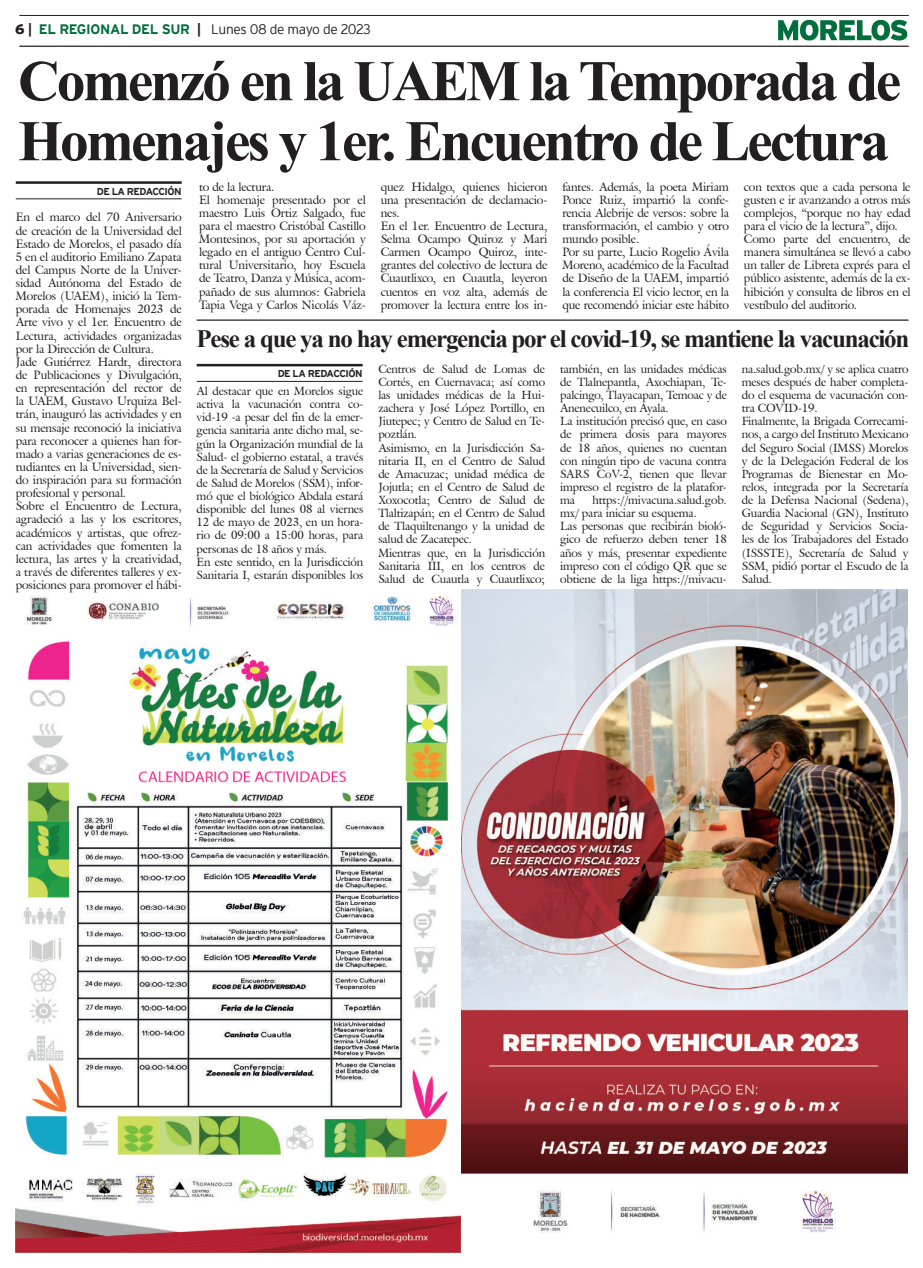
<style>
.page{position:relative;width:923px;height:1268px;background:#fff}
.page>*{position:absolute;margin:0;border:0;box-sizing:border-box;transform-origin:0 0}
.t1{font:700 57.5px/60px "Times New Roman";letter-spacing:-.05em;color:#231f20}
.t2{font:700 25px "Times New Roman";letter-spacing:-.05em;color:#231f20}
.t3{font:300 13.75px "Interstate";letter-spacing:-.035em;color:#231f20}
.t4{font:11.88px/13.1px "Galliard IT Cby BT";letter-spacing:-.01em;color:#231f20}
.t5{font:11.62px/13.1px "Galliard IT Cby BT";letter-spacing:-.01em;color:#231f20}
.t6{font:700 10px "Interstate";letter-spacing:-.05em;color:#231f20}
.s1{font-weight:900}
.s2{font-weight:700}
.s3{font-weight:700;color:#006f3c}
</style>
<div class="page">
<hr style="left:19px;top:15px;width:889px;height:1px;background:#231f20">
<hr style="left:19px;top:46px;width:889px;height:1px;background:#231f20">
<svg style="left:778px;top:20px;width:129px;height:21px"></svg>
<img style="left:15px;top:597px;width:445px;height:655px">
<img style="left:461px;top:589px;width:447px;height:644px">
<hr style="left:197px;top:364px;width:165px;height:2px;background:#231f20">
<hr style="left:197px;top:381px;width:165px;height:1px;background:#231f20">
<hr style="left:16px;top:181px;width:166px;height:3px;background:#231f20">
<hr style="left:16px;top:198px;width:166px;height:1px;background:#231f20">
<hr style="left:196px;top:319px;width:712px;height:2px;background:#231f20">
<p class="t3" style="left:15px;top:21px;width:357px"><span class="s1">6</span> <span class="s2">|</span> <span class="s3">EL REGIONAL DEL SUR</span> <span class="s2">|</span> Lunes 08 de mayo de 2023</p>
<h1 class="t1" style="left:18px;top:49px;width:884px">Comenzó en la UAEM la Temporada de<br>Homenajes y 1er. Encuentro de Lectura</h1>
<p class="t6" style="left:97px;top:185px;width:86px">DE LA REDACCIÓN</p>
<p class="t4" style="left:199px;top:180px;width:168px">to de la lectura.<br>El homenaje presentado por el maestro Luis Ortiz Salgado, fue para el maestro Cristóbal Castillo<br>Montesinos, por su aportación y legado en el antiguo Centro Cul&shy;tural Universitario, hoy Escuela de Teatro, Danza y Música, acom&shy;pañado de sus alumnos: Gabriela<br>Tapia Vega y Carlos Nicolás Váz-</p>
<p class="t4" style="left:381px;top:180px;width:168px">quez Hidalgo, quienes hicieron una presentación de declamacio&shy;nes.<br>En el 1er. Encuentro de Lectura,<br>Selma Ocampo Quiroz y Mari<br>Carmen Ocampo Quiroz, inte&shy;grantes del colectivo de lectura de<br>Cuautlixco, en Cuautla, leyeron cuentos en voz alta, además de promover la lectura entre los in-</p>
<p class="t4" style="left:562px;top:180px;width:168px">fantes. Además, la poeta Miriam<br>Ponce Ruiz, impartió la confe&shy;rencia Alebrije de versos: sobre la transformación, el cambio y otro mundo posible.<br>Por su parte, Lucio Rogelio Ávila<br>Moreno, académico de la Facultad de Diseño de la UAEM, impartió la conferencia El vicio lector, en la que recomendó iniciar este hábito</p>
<p class="t4" style="left:744px;top:180px;width:168px">con textos que a cada persona le gusten e ir avanzando a otros más complejos, “porque no hay edad para el vicio de la lectura”, dijo.<br>Como parte del encuentro, de manera simultánea se llevó a cabo un taller de Libreta exprés para el público asistente, además de la ex&shy;hibición y consulta de libros en el vestíbulo del auditorio.</p>
<p class="t4" style="left:16px;top:211px;width:167px">En el marco del 70 Aniversario de creación de la Universidad del<br>Estado de Morelos, el pasado día<br>5 en el auditorio Emiliano Zapata del Campus Norte de la Univer&shy;sidad Autónoma del Estado de<br>Morelos (UAEM), inició la Tem&shy;porada de Homenajes 2023 de<br>Arte vivo y el 1er. Encuentro de<br>Lectura, actividades organizadas por la Dirección de Cultura.<br>Jade Gutiérrez Hardt, directora de Publicaciones y Divulgación, en representación del rector de la UAEM, Gustavo Urquiza Bel&shy;trán, inauguró las actividades y en su mensaje reconoció la iniciativa para reconocer a quienes han for&shy;mado a varias generaciones de es&shy;tudiantes en la Universidad, sien&shy;do inspiración para su formación profesional y personal.<br>Sobre el Encuentro de Lectura, agradeció a las y los escritores, académicos y artistas, que ofrez&shy;can actividades que fomenten la lectura, las artes y la creatividad, a través de diferentes talleres y ex&shy;posiciones para promover el hábi-</p>
<h2 class="t2" style="left:196px;top:321px;width:714px">Pese a que ya no hay emergencia por el covid-19, se mantiene la vacunación</h2>
<p class="t6" style="left:278px;top:368px;width:86px">DE LA REDACCIÓN</p>
<p class="t5" style="left:378px;top:362px;width:168px">Centros de Salud de Lomas de<br>Cortés, en Cuernavaca; así como las unidades médicas de la Hui&shy;zachera y José López Portillo, en<br>Jiutepec; y Centro de Salud en Te&shy;poztlán.<br>Asimismo, en la Jurisdicción Sa&shy;nitaria II, en el Centro de Salud de Amacuzac; unidad médica de<br>Jojutla; en el Centro de Salud de<br>Xoxocotla; Centro de Salud de<br>Tlaltizapán; en el Centro de Salud de Tlaquiltenango y la unidad de salud de Zacatepec.<br>Mientras que, en la Jurisdicción<br>Sanitaria III, en los centros de<br>Salud de Cuautla y Cuautlixco;</p>
<p class="t5" style="left:560px;top:362px;width:168px">también, en las unidades médicas de Tlalnepantla, Axochiapan, Te&shy;palcingo, Tlayacapan, Temoac y de<br>Anenecuilco, en Ayala.<br>La institución precisó que, en caso de primera dosis para mayores de 18 años, quienes no cuentan con ningún tipo de vacuna contra<br>SARS CoV-2, tienen que llevar impreso el registro de la platafor&shy;ma</p>
<p class="t5" style="left:741px;top:362px;width:168px">na.salud.gob.mx/ y se aplica cuatro meses después de haber completa&shy;do el esquema de vacunación con&shy;tra COVID-19.<br>Finalmente, la Brigada Correcami&shy;nos, a cargo del Instituto Mexicano del Seguro Social (IMSS) Morelos y de la Delegación Federal de los<br>Programas de Bienestar en Mo&shy;relos, integrada por la Secretaría de la Defensa Nacional (Sedena),<br>Guardia Nacional (GN), Instituto de Seguridad y Servicios Socia&shy;les de los Trabajadores del Estado (ISSSTE), Secretaría de Salud y<br>SSM, pidió portar el Escudo de la<br>Salud.</p>
<p class="t5" style="left:196px;top:384px;width:168px">Al destacar que en Morelos sigue activa la vacunación contra co&shy;vid-19 -a pesar del fin de la emer&shy;gencia sanitaria ante dicho mal, se&shy;gún la Organización mundial de la Salud- el gobierno estatal, a través de la Secretaría de Salud y Servicios de Salud de Morelos (SSM), infor&shy;mó que el biológico Abdala estará disponible del lunes 08 al viernes 12 de mayo de 2023, en un hora&shy;rio de 09:00 a 15:00 horas, para personas de 18 años y más.<br>En este sentido, en la Jurisdicción Sanitaria I, estarán disponibles los</p>
<p class="t5" style="left:560px;top:493px;width:168px;text-indent:32px">https://mivacuna.salud.gob. mx/ para iniciar su esquema.<br>Las personas que recibirán bioló&shy;gico de refuerzo deben tener 18 años y más, presentar expediente impreso con el código QR que se obtiene de la liga https://mivacu-</p>
</div>
